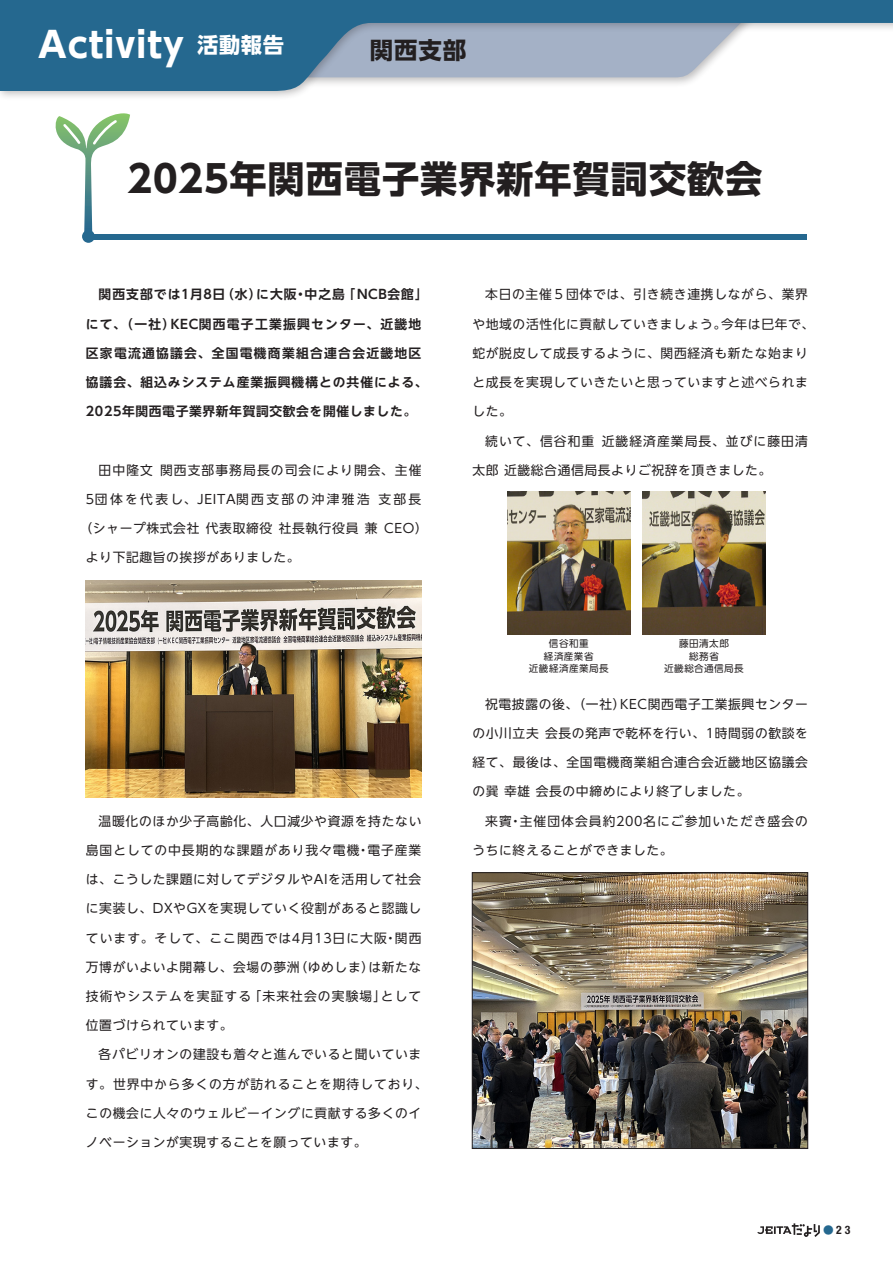
<style>
.page{position:relative;width:893px;height:1263px;background:#fff}
.page>*{position:absolute;margin:0;border:0;box-sizing:border-box;transform-origin:0 0}
.タイトル2{font:700 37.2px "UD Shin Go NT Pro";letter-spacing:.025em;color:#231f20}
.Topics{font:700 35.1px "UD Shin Go NT Pro";letter-spacing:.025em;color:#fff}
.部署{font:700 23.4px "UD Shin Go NT Pro";color:#231f20}
.本文12Q_UD新ゴNT{font:12.75px "UD Shin Go NT Pro";letter-spacing:.055em;color:#231f20}
.本文12Q_UD新ゴNT-2{font:12.75px "UD Shin Go NT Pro";letter-spacing:.085em;color:#231f20}
.リード{font:700 12.75px "UD Shin Go NT Pro De";letter-spacing:.075em;color:#231f20}
.リード-2{font:700 12.75px "UD Shin Go NT Pro De";letter-spacing:.1em;color:#231f20}
.本文12Q_UD新ゴNT-3{font:12.75px "UD Shin Go NT Pro";letter-spacing:.075em;color:#231f20}
.リード-3{font:700 12.75px "UD Shin Go NT Pro De";letter-spacing:.05em;color:#231f20}
.本文12Q_UD新ゴNT-4{font:12.75px "UD Shin Go NT Pro";letter-spacing:.185em;color:#231f20}
.t1{font:700 condensed 11.7px "Helvetica Neue LT Std";color:#231f20}
.キャプ{font:9.6px "UD Shin Go NT Pro";letter-spacing:.055em;color:#231f20}
.s1{font-size:21.3px}
.s2{font-family:"UD Shin Go NT Pro";font-weight:400;font-stretch:normal;font-size:10.65px;color:#25688f}
</style>
<div class="page">
<svg style="left:55px;top:113px;width:75px;height:121px"></svg>
<div style="left:84px;top:234px;width:723px;height:5px;background:#25688f"></div>
<div style="left:82px;top:230px;width:13px;height:13px;background:#25688f;border-radius:50%"></div>
<div style="left:0;top:0;width:893px;height:102px;background:#231f20;opacity:.3"></div>
<svg style="left:0;top:0;width:893px;height:91px;fill:#25688f"></svg>
<img style="left:86px;top:580px;width:335px;height:218px">
<img style="left:474px;top:874px;width:332px;height:273px">
<div style="left:472px;top:872px;width:336px;height:277px;border:1px solid #231f20"></div>
<img style="left:507px;top:491px;width:123px;height:144px">
<img style="left:642px;top:491px;width:124px;height:144px">
<svg style="left:757px;top:1223px;width:63px;height:14px"></svg>
<p class="Topics" style="left:38px;top:16px;width:247px">Activity <span class="s1">活動報告</span></p>
<p class="部署" style="left:370px;top:31px;width:98px">関西支部</p>
<p class="タイトル2" style="left:128px;top:148px;width:636px">2025年関西電子業界新年賀詞交歓会</p>
<p class="リード" style="left:99px;top:284px;width:331px">関西支部では1月8日（水）に大阪・中之島「NCB会館」</p>
<p class="リード-2" style="left:86px;top:313px;width:337px">にて、（一社）KEC関西電子工業振興センター、近畿地</p>
<p class="リード-2" style="left:86px;top:343px;width:337px">区家電流通協議会、全国電機商業組合連合会近畿地区</p>
<p class="リード" style="left:86px;top:372px;width:343px">協議会、組込みシステム産業振興機構との共催による、</p>
<p class="リード-3" style="left:86px;top:401px;width:332px">2025年関西電子業界新年賀詞交歓会を開催しました。</p>
<p class="本文12Q_UD新ゴNT-2" style="left:99px;top:460px;width:324px">田中隆文 関西支部事務局長の司会により開会、主催</p>
<p class="本文12Q_UD新ゴNT-4" style="left:86px;top:489px;width:337px">5団体を代表し、JEITA関西支部の沖津雅浩 支部長</p>
<p class="本文12Q_UD新ゴNT" style="left:80px;top:518px;width:350px">（シャープ株式会社 代表取締役 社長執行役員 兼 CEO）</p>
<p class="本文12Q_UD新ゴNT" style="left:86px;top:547px;width:215px">より下記趣旨の挨拶がありました。</p>
<p class="本文12Q_UD新ゴNT" style="left:99px;top:810px;width:324px">温暖化のほか少子高齢化、人口減少や資源を持たない</p>
<p class="本文12Q_UD新ゴNT-3" style="left:86px;top:840px;width:337px">島国としての中長期的な課題があり我々電機・電子産業</p>
<p class="本文12Q_UD新ゴNT" style="left:86px;top:869px;width:337px">は、こうした課題に対してデジタルやAIを活用して社会</p>
<p class="本文12Q_UD新ゴNT" style="left:86px;top:898px;width:337px">に実装し、DXやGXを実現していく役割があると認識し</p>
<p class="本文12Q_UD新ゴNT-2" style="left:86px;top:927px;width:337px">ています。そして、ここ関西では4月13日に大阪・関西</p>
<p class="本文12Q_UD新ゴNT" style="left:86px;top:956px;width:337px">万博がいよいよ開幕し、会場の夢洲（ゆめしま）は新たな</p>
<p class="本文12Q_UD新ゴNT-2" style="left:86px;top:986px;width:337px">技術やシステムを実証する「未来社会の実験場」として</p>
<p class="本文12Q_UD新ゴNT" style="left:86px;top:1015px;width:148px">位置づけられています。</p>
<p class="本文12Q_UD新ゴNT" style="left:99px;top:1044px;width:324px">各パビリオンの建設も着々と進んでいると聞いていま</p>
<p class="本文12Q_UD新ゴNT-3" style="left:86px;top:1073px;width:343px">す。世界中から多くの方が訪れることを期待しており、</p>
<p class="本文12Q_UD新ゴNT" style="left:86px;top:1103px;width:337px">この機会に人々のウェルビーイングに貢献する多くのイ</p>
<p class="本文12Q_UD新ゴNT" style="left:86px;top:1132px;width:282px">ノベーションが実現することを願っています。</p>
<p class="本文12Q_UD新ゴNT" style="left:485px;top:284px;width:324px">本日の主催５団体では、引き続き連携しながら、業界</p>
<p class="本文12Q_UD新ゴNT" style="left:472px;top:313px;width:343px">や地域の活性化に貢献していきましょう。今年は巳年で、</p>
<p class="本文12Q_UD新ゴNT" style="left:472px;top:343px;width:337px">蛇が脱皮して成長するように、関西経済も新たな始まり</p>
<p class="本文12Q_UD新ゴNT" style="left:472px;top:372px;width:337px">と成長を実現していきたいと思っていますと述べられま</p>
<p class="本文12Q_UD新ゴNT" style="left:472px;top:401px;width:41px">した。</p>
<p class="本文12Q_UD新ゴNT-2" style="left:485px;top:430px;width:324px">続いて、信谷和重 近畿経済産業局長、並びに藤田清</p>
<p class="本文12Q_UD新ゴNT" style="left:472px;top:460px;width:300px">太郎 近畿総合通信局長よりご祝辞を頂きました。</p>
<p class="キャプ" style="left:549px;top:635px;width:41px">信谷和重</p>
<p class="キャプ" style="left:544px;top:648px;width:51px">経済産業省</p>
<p class="キャプ" style="left:529px;top:661px;width:82px">近畿経済産業局長</p>
<p class="キャプ" style="left:679px;top:635px;width:51px">藤田清太郎</p>
<p class="キャプ" style="left:689px;top:648px;width:31px">総務省</p>
<p class="キャプ" style="left:664px;top:661px;width:81px">近畿総合通信局長</p>
<p class="本文12Q_UD新ゴNT" style="left:485px;top:693px;width:324px">祝電披露の後、（一社）KEC関西電子工業振興センター</p>
<p class="本文12Q_UD新ゴNT" style="left:472px;top:723px;width:337px">の小川立夫 会長の発声で乾杯を行い、1時間弱の歓談を</p>
<p class="本文12Q_UD新ゴNT" style="left:472px;top:752px;width:337px">経て、最後は、全国電機商業組合連合会近畿地区協議会</p>
<p class="本文12Q_UD新ゴNT" style="left:472px;top:781px;width:279px">の巽 幸雄 会長の中締めにより終了しました。</p>
<p class="本文12Q_UD新ゴNT-2" style="left:485px;top:810px;width:324px">来賓・主催団体会員約200名にご参加いただき盛会の</p>
<p class="本文12Q_UD新ゴNT" style="left:472px;top:840px;width:202px">うちに終えることができました。</p>
<p class="t1" style="left:823px;top:1223px;width:29px"><span class="s2">●</span>23</p>
</div>
